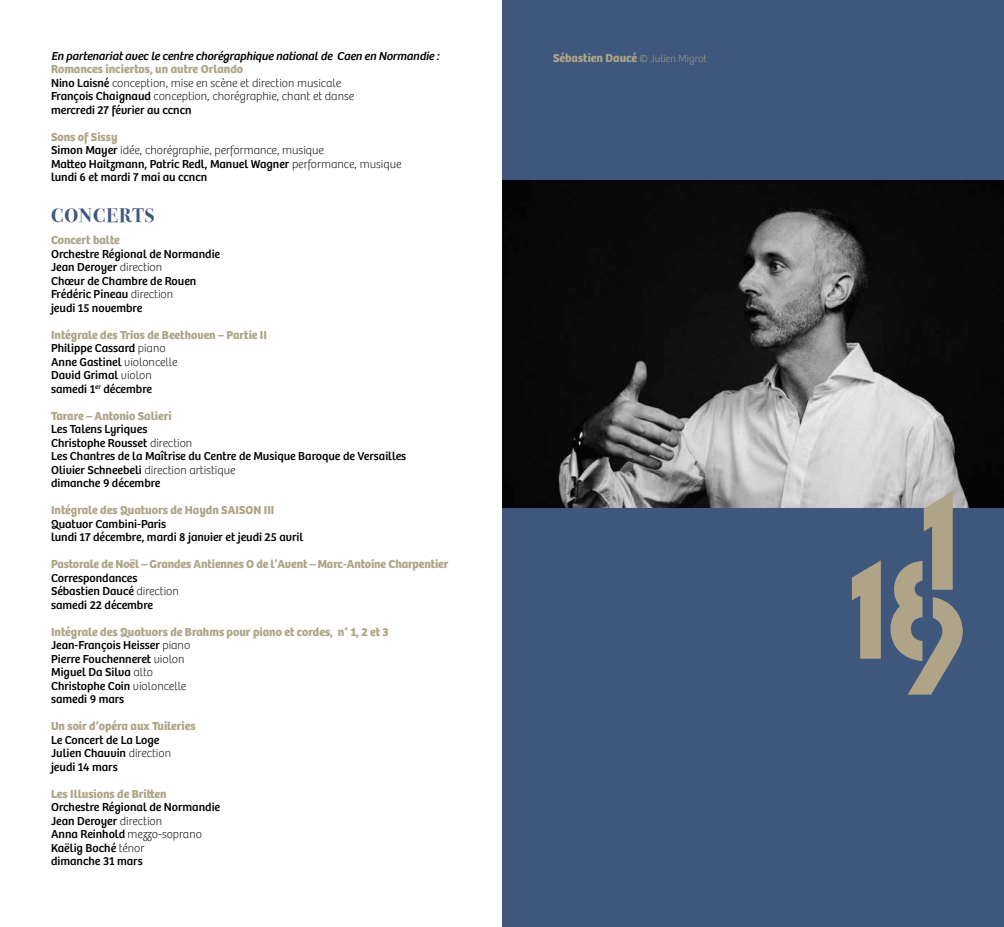
<style>
.page{position:relative;width:1004px;height:927px;background:#fff}
.page>*{position:absolute;margin:0;border:0;box-sizing:border-box;transform-origin:0 0}
.t1{font:700 19.5px "Bodoni Svty Two ITCTT";letter-spacing:.05em;color:#3f577d}
.t2{font:12px/13.5px "Bree";color:#000}
.t3{font:700 12px "Bree";color:#afa487}
.t4{font:100 12px/13.5px "Bree";color:#000}
.t5{font:italic 12px "Bree";letter-spacing:-.01em;color:#000}
.s1{font-weight:700;color:#afa487}
.s2{font-weight:400}
.s3{font-weight:100}
.s4{font-weight:100;font-size:10.5px}
</style>
<div class="page">
<div style="left:502px;top:0;width:501px;height:927px;background:#3f577d"></div>
<img style="left:502px;top:180px;width:501px;height:327px">
<svg style="left:852px;top:561px;width:28px;height:98px"></svg>
<svg style="left:890px;top:491px;width:72px;height:204px"></svg>
<p class="t5" style="left:51px;top:49px;width:389px">En partenariat avec le centre chorégraphique national de Caen en Normandie :</p>
<p class="t4" style="left:51px;top:63px;width:304px"><span class="s1">Romances inciertos, un autre Orlando<br></span><span class="s2">Nino Laisné</span> conception, mise en scène et direction musicale <span class="s2">François Chaignaud</span> conception, chorégraphie, chant et danse <span class="s2">mercredi 27 février au ccncn</span></p>
<p class="t2" style="left:51px;top:130px;width:352px"><span class="s1">Sons of Sissy<br></span>Simon Mayer <span class="s3">idée, chorégraphie, performance, musique<br></span>Matteo Haitzmann, Patric Redl, Manuel Wagner <span class="s3">performance, musique </span>lundi 6 et mardi 7 mai au ccncn</p>
<h1 class="t1" style="left:51px;top:199px;width:105px">CONCERTS</h1>
<p class="t3" style="left:51px;top:233px;width:70px">Concert balte</p>
<p class="t2" style="left:51px;top:247px;width:171px">Orchestre Régional de Normandie<br>Jean Deroyer <span class="s3">direction<br></span>Chœur de Chambre de Rouen<br>Frédéric Pineau <span class="s3">direction<br></span>jeudi 15 novembre</p>
<p class="t2" style="left:51px;top:328px;width:217px"><span class="s1">Intégrale des Trios de Beethoven – Partie II<br></span>Philippe Cassard <span class="s3">piano<br></span>Anne Gastinel <span class="s3">violoncelle<br></span>David Grimal <span class="s3">violon<br></span>samedi 1<sup>er</sup> décembre</p>
<p class="t3" style="left:51px;top:408px;width:122px">Tarare – Antonio Salieri</p>
<p class="t2" style="left:51px;top:423px;width:357px">Les Talens Lyriques<br>Christophe Rousset <span class="s3">direction<br></span>Les Chantres de la Maîtrise du Centre de Musique Baroque de Versailles Olivier Schneebeli <span class="s3">direction artistique<br></span>dimanche 9 décembre</p>
<p class="t3" style="left:51px;top:503px;width:225px">Intégrale des Quatuors de Haydn SAISON III</p>
<p class="t2" style="left:51px;top:517px;width:254px">Quatuor Cambini-Paris<br>lundi 17 décembre, mardi 8 janvier et jeudi 25 avril</p>
<p class="t3" style="left:51px;top:557px;width:399px">Pastorale de Noël – Grandes Antiennes O de l’Avent – Marc-Antoine Charpentier</p>
<p class="t2" style="left:51px;top:571px;width:129px">Correspondances<br>Sébastien Daucé <span class="s3">direction </span>samedi 22 décembre</p>
<p class="t2" style="left:51px;top:625px;width:339px"><span class="s1">Intégrale des Quatuors de Brahms pour piano et cordes, n° 1, 2 et 3<br></span>Jean-François Heisser <span class="s3">piano<br></span>Pierre Fouchenneret <span class="s3">violon<br></span>Miguel Da Silva <span class="s3">alto<br></span>Christophe Coin <span class="s3">violoncelle<br></span>samedi 9 mars</p>
<p class="t3" style="left:51px;top:719px;width:146px">Un soir d’opéra aux Tuileries</p>
<p class="t2" style="left:51px;top:733px;width:121px">Le Concert de La Loge<br>Julien Chauvin <span class="s3">direction </span>jeudi 14 mars</p>
<p class="t3" style="left:51px;top:786px;width:117px">Les Illusions de Britten</p>
<p class="t2" style="left:51px;top:801px;width:171px">Orchestre Régional de Normandie<br>Jean Deroyer <span class="s3">direction<br></span>Anna Reinhold <span class="s3">mezzo-soprano<br></span>Kaëlig Boché <span class="s3">ténor<br></span>dimanche 31 mars</p>
<p class="t3" style="left:553px;top:50px;width:155px">Sébastien Daucé <span class="s4">© Julien Migrot</span></p>
</div>
